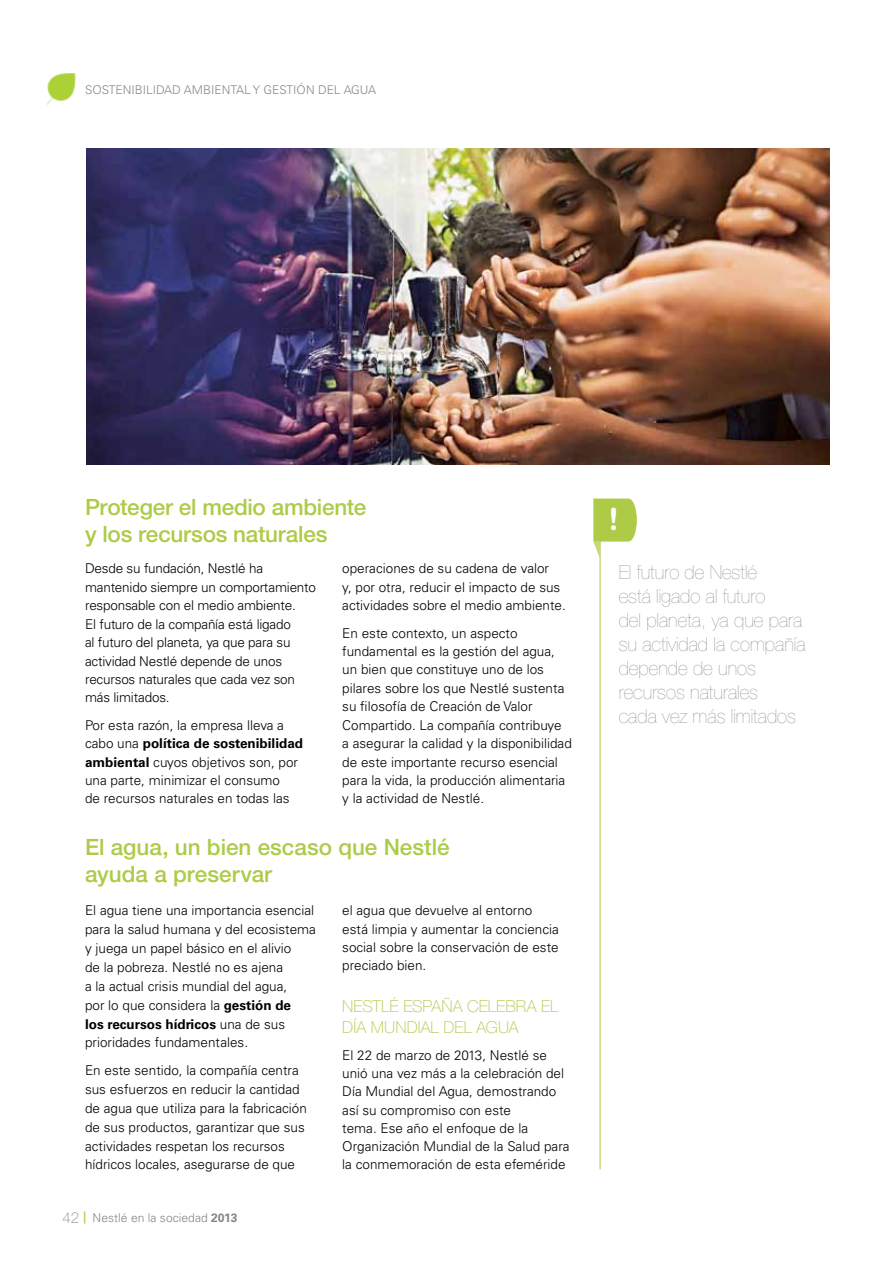
<style>
.page{position:relative;width:893px;height:1263px;background:#fff}
.page>*{position:absolute;margin:0;border:0;box-sizing:border-box;transform-origin:0 0}
.t1{font:700 30.6px "Helvetica Rounded LT Std";color:#fff}
.t2{font:500 22.5px/27px "Helvetica Neue LT Std";letter-spacing:-.005em;color:#adcb47}
.t3{font:200 19.5px/24px "Helvetica Neue LT Std";color:#878787}
.t4{font:100 16.5px/20.5px "Helvetica Neue LT Std";letter-spacing:.005em;color:#adcb47}
.t5{font:300 13.5px/18.5px "Univers LT Std";color:#000}
.t6{font:300 12.15px "Univers LT Std";color:#878787}
.t7{font:300 12px "Univers LT Std";color:#878787}
.s1{font-weight:700}
.s2{font-family:"Helvetica Neue LT Std";font-weight:100;font-size:15.15px}
.s3{font-family:"Helvetica Neue LT Std";font-weight:500;color:#adcb47}
</style>
<div class="page">
<img style="left:47px;top:74px;width:29px;height:30px">
<img style="left:86px;top:149px;width:743px;height:315px">
<hr style="left:600px;top:513px;width:1px;height:656px;background:#adcb47">
<svg style="left:593px;top:499px;width:44px;height:60px"></svg>
<p class="t7" style="left:85px;top:82px;width:194px">SOSTENIBILIDAD AMBIENTAL y gesti</p>
<p class="t7" style="left:297px;top:82px;width:30px">ón del</p>
<p class="t7" style="left:344px;top:82px;width:34px">agua</p>
<h2 class="t2" style="left:85px;top:493px;width:283px">Proteger el medio ambiente y los recursos naturales</h2>
<p class="t5" style="left:85px;top:559px;width:233px">Desde su fundación, Nestlé ha mantenido siempre un comportamiento responsable con el medio ambiente.<br>El futuro de la compañía está ligado<br>al futuro del planeta, ya que para su actividad Nestlé depende de unos recursos naturales que cada vez son más limitados.</p>
<p class="t5" style="left:85px;top:716px;width:220px">Por esta razón, la empresa lleva a cabo una <span class="s1">política de sostenibilidad ambiental</span> cuyos objetivos son, por una parte, minimizar el consumo<br>de recursos naturales en todas las</p>
<p class="t5" style="left:342px;top:559px;width:225px">operaciones de su cadena de valor<br>y, por otra, reducir el impacto de sus actividades sobre el medio ambiente.</p>
<p class="t5" style="left:342px;top:623px;width:231px">En este contexto, un aspecto fundamental es la gestión del agua, un bien que constituye uno de los pilares sobre los que Nestlé sustenta su filosofía de Creación de Valor Compartido. La compañía contribuye<br>a asegurar la calidad y la disponibilidad de este importante recurso esencial para la vida, la producción alimentaria y la actividad de Nestlé.</p>
<h2 class="t2" style="left:85px;top:833px;width:366px">El agua, un bien escaso que Nestlé ayuda a preservar</h2>
<p class="t5" style="left:85px;top:901px;width:232px;line-height:18.9px">El agua tiene una importancia esencial para la salud humana y del ecosistema y juega un papel básico en el alivio<br>de la pobreza. Nestlé no es ajena<br>a la actual crisis mundial del agua,<br>por lo que considera la <span class="s1">gestión de<br>los recursos hídricos</span> una de sus prioridades fundamentales.</p>
<p class="t5" style="left:85px;top:1061px;width:223px;line-height:18.9px">En este sentido, la compañía centra sus esfuerzos en reducir la cantidad de agua que utiliza para la fabricación de sus productos, garantizar que sus actividades respetan los recursos hídricos locales, asegurarse de que</p>
<p class="t6" style="left:62px;top:1210px;width:177px"><span class="s2">42</span> <span class="s3">|</span> Nestlé en la sociedad <span class="s1">2013</span></p>
<p class="t5" style="left:342px;top:901px;width:218px">el agua que devuelve al entorno está limpia y aumentar la conciencia social sobre la conservación de este preciado bien.</p>
<p class="t4" style="left:342px;top:996px;width:218px">NESTLÉ ESPAÑA CELEBRA EL<br>DÍA MUNDIAL DEL AGUA</p>
<p class="t5" style="left:342px;top:1046px;width:229px">El 22 de marzo de 2013, Nestlé se unió una vez más a la celebración del<br>Día Mundial del Agua, demostrando así su compromiso con este<br>tema. Ese año el enfoque de la<br>Organización Mundial de la Salud para la conmemoración de esta efeméride</p>
<h1 class="t1" style="left:609px;top:500px;width:11px">!</h1>
<h3 class="t3" style="left:619px;top:560px;width:188px">El futuro de Nestlé<br>está ligado al futuro<br>del planeta, ya que para su actividad la compañía depende de unos recursos naturales<br>cada vez más limitados</h3>
</div>
